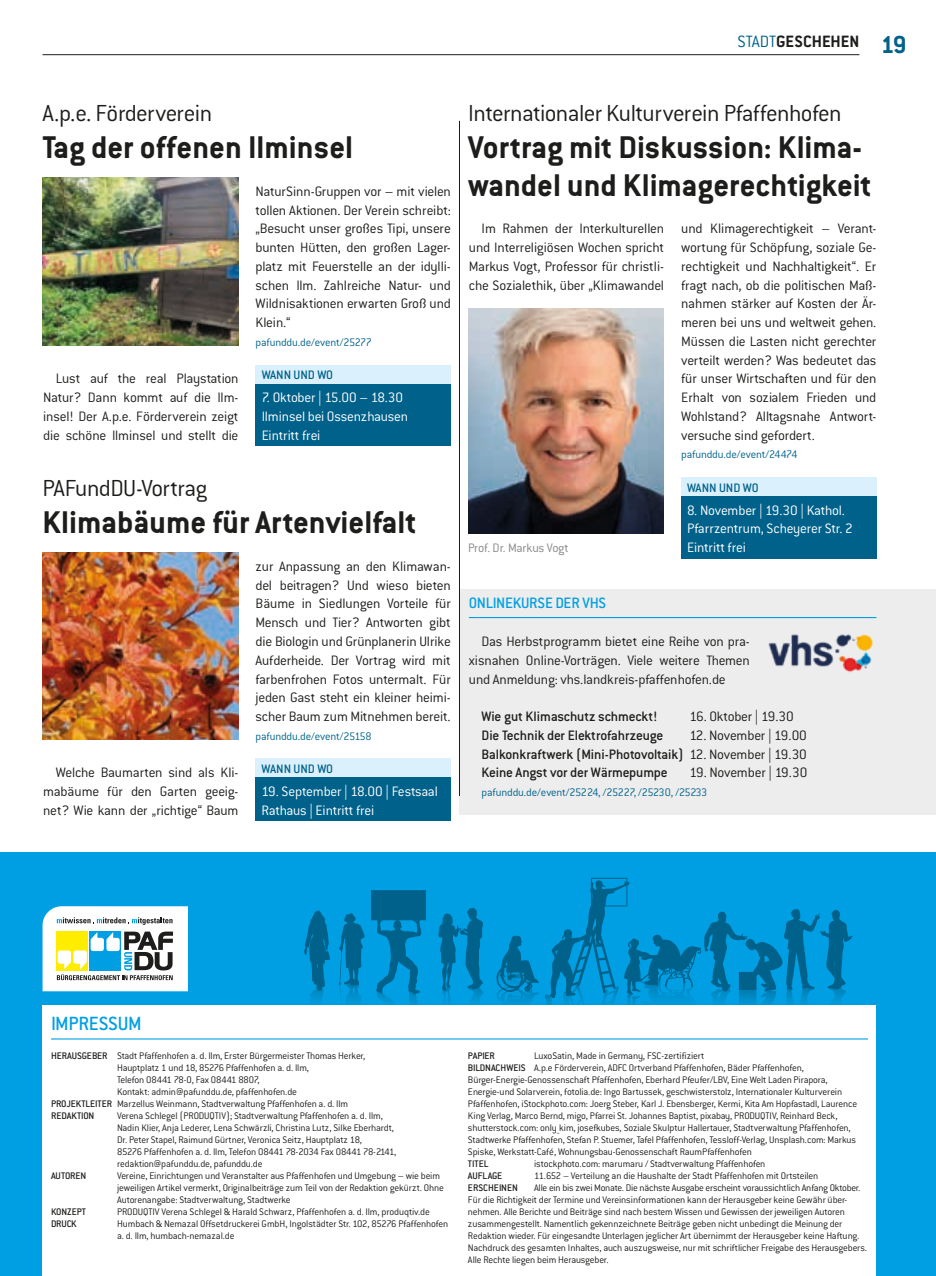
<style>
.page{position:relative;width:936px;height:1276px;background:#fff}
.page>*{position:absolute;margin:0;border:0;box-sizing:border-box;transform-origin:0 0}
.t1{font:700 34.5px/37.5px "Conduit ITC Std";color:#1d1d1b}
.t2{font:700 27px "Conduit ITC Std";color:#00628b}
.t3{font:300 25.5px "Conduit ITC Std";letter-spacing:-.025em;color:#1d1d1b}
.t4{font:500 21px "Conduit ITC Std";letter-spacing:-.01em;color:#009fe3}
.t5{font:700 18px "Conduit ITC Std";color:#1d1d1b}
.t6{font:500 16.5px "Conduit ITC Std";letter-spacing:-.01em;color:#009fe3}
.t7{font:300 15px/18.8px "Conduit ITC Std";letter-spacing:-.015em;color:#1d1d1b;text-align:justify}
.t8{font:300 15px/18.8px "Conduit ITC Std";letter-spacing:-.015em;color:#fff}
.t9{font:500 15px/18.8px "Conduit ITC Std";letter-spacing:-.01em;color:#1d1d1b;text-align:justify}
.t10{font:700 13.5px "Conduit ITC Std";color:#1d1d1b}
.t11{font:500 13.5px "Conduit ITC Std";color:#00628b}
.t12{font:300 13.5px "Conduit ITC Std";letter-spacing:-.015em;color:#878787}
.t13{font:300 12px "Conduit ITC Std";letter-spacing:-.015em;color:#00628b}
.t14{font:300 10.5px/12px "Conduit ITC Std";letter-spacing:-.015em;color:#1d1d1b}
.t15{font:500 10.5px "Conduit ITC Std";color:#1d1d1b}
.s1{font-weight:300;color:#00628b}
.s2{font-weight:300}
.s3{font-weight:500}
</style>
<div class="page">
<div style="left:459px;top:590px;width:476px;height:225px;background:#ededed"></div>
<hr style="left:43px;top:54px;width:816px;height:1px;background:#1d1d1b">
<img style="left:43px;top:177px;width:195px;height:169px">
<div style="left:0;top:852px;width:935px;height:424px;background:#009fe3"></div>
<svg style="left:438px;top:907px;width:45px;height:96px"></svg>
<svg style="left:304px;top:910px;width:26px;height:92px"></svg>
<svg style="left:371px;top:890px;width:55px;height:115px"></svg>
<svg style="left:496px;top:935px;width:42px;height:69px"></svg>
<svg style="left:338px;top:913px;width:27px;height:90px"></svg>
<svg style="left:544px;top:877px;width:309px;height:128px"></svg>
<div style="left:43px;top:1005px;width:833px;height:271px;background:#fff"></div>
<svg style="left:43px;top:906px;width:145px;height:85px;background:#cbd9cd"></svg>
<hr style="left:51px;top:1038px;width:816px;height:1px;background:#009fe3">
<div style="left:255px;top:383px;width:196px;height:63px;background:#00628b"></div>
<div style="left:255px;top:365px;width:196px;height:18px;background:#dbf0fd"></div>
<hr style="left:459px;top:121px;width:1px;height:675px;background:#1d1d1b">
<div style="left:680px;top:493px;width:196px;height:65px;background:#00628b"></div>
<div style="left:680px;top:477px;width:196px;height:19px;background:#dbf0fd"></div>
<img style="left:468px;top:308px;width:195px;height:225px">
<img style="left:43px;top:552px;width:195px;height:188px">
<div style="left:255px;top:767px;width:196px;height:54px;background:#00628b"></div>
<div style="left:255px;top:758px;width:196px;height:19px;background:#dbf0fd"></div>
<hr style="left:469px;top:617px;width:407px;height:1px;background:#009fe3">
<img style="left:768px;top:634px;width:106px;height:38px">
<h3 class="t5" style="left:737px;top:30px;width:123px"><span class="s1">STADT</span>GESCHEHEN</h3>
<h2 class="t2" style="left:880px;top:28px;width:27px">19</h2>
<h3 class="t3" style="left:43px;top:97px;width:171px">A.p.e. Förderverein</h3>
<h1 class="t1" style="left:43px;top:128px;width:312px">Tag der offenen Ilminsel</h1>
<h3 class="t7" style="left:43px;top:369px;width:197px;text-indent:13px">Lust auf the real Playstation Natur? Dann kommt auf die Ilm&shy;insel! Der A.p.e. Förderverein zeigt die schöne Ilminsel und stellt die</h3>
<p class="t7" style="left:255px;top:181px;width:197px">NaturSinn-Gruppen vor – mit vielen tollen Aktionen. Der Verein schreibt: „Besucht unser großes Tipi, unsere bunten Hütten, den großen Lager&shy;platz mit Feuerstelle an der idylli&shy;schen Ilm. Zahlreiche Natur- und Wildnisaktionen erwarten Groß und Klein.“</p>
<p class="t13" style="left:255px;top:335px;width:118px">pafunddu.de/event/25277</p>
<p class="t11" style="left:262px;top:367px;width:73px">WANN UND WO</p>
<h3 class="t8" style="left:262px;top:388px;width:148px">7. Oktober | 15.00 – 18.30<br>Ilminsel bei Ossenzhausen<br>Eintritt frei</h3>
<h3 class="t3" style="left:43px;top:472px;width:166px">PAFundDU-Vortrag</h3>
<h1 class="t1" style="left:43px;top:503px;width:375px">Klimabäume für Artenvielfalt</h1>
<h3 class="t7" style="left:43px;top:763px;width:197px;text-indent:13px">Welche Baumarten sind als Kli&shy;mabäume für den Garten geeig&shy;net? Wie kann der „richtige“ Baum</h3>
<p class="t7" style="left:255px;top:556px;width:197px">zur Anpassung an den Klimawan&shy;del beitragen? Und wieso bieten Bäume in Siedlungen Vorteile für Mensch und Tier? Antworten gibt die Biologin und Grünplanerin Ulrike Aufderheide. Der Vortrag wird mit farbenfrohen Fotos untermalt. Für jeden Gast steht ein kleiner heimi&shy;scher Baum zum Mitnehmen bereit.</p>
<p class="t13" style="left:255px;top:729px;width:117px">pafunddu.de/event/25158</p>
<p class="t11" style="left:261px;top:760px;width:73px">WANN UND WO</p>
<h3 class="t8" style="left:261px;top:781px;width:178px">19. September | 18.00 | Festsaal<br>Rathaus | Eintritt frei</h3>
<h3 class="t3" style="left:468px;top:97px;width:375px">Internationaler Kulturverein Pfaffenhofen</h3>
<h1 class="t1" style="left:468px;top:128px;width:405px">Vortrag mit Diskussion: Klima&shy;wandel und Klimagerechtigkeit</h1>
<h3 class="t7" style="left:469px;top:219px;width:197px;text-indent:13px">Im Rahmen der Interkulturellen und Interreligiösen Wochen spricht Markus Vogt, Professor für christli&shy;che Sozialethik, über „Klimawandel</h3>
<p class="t7" style="left:681px;top:219px;width:197px">und Klimagerechtigkeit – Verant&shy;wortung für Schöpfung, soziale Ge&shy;rechtigkeit und Nachhaltigkeit“. Er fragt nach, ob die politischen Maß&shy;nahmen stärker auf Kosten der Är&shy;meren bei uns und weltweit gehen.<br>Müssen die Lasten nicht gerechter verteilt werden? Was bedeutet das für unser Wirtschaften und für den Erhalt von sozialem Frieden und Wohlstand? Alltagsnahe Antwort&shy;versuche sind gefordert.</p>
<p class="t13" style="left:681px;top:447px;width:118px">pafunddu.de/event/24474</p>
<p class="t12" style="left:468px;top:540px;width:102px">Prof. Dr. Markus Vogt</p>
<h3 class="t6" style="left:469px;top:593px;width:139px">ONLINEKURSE DER VHS</h3>
<p class="t11" style="left:687px;top:479px;width:73px">WANN UND WO</p>
<h3 class="t8" style="left:687px;top:500px;width:167px">8. November | 19.30 | Kathol.<br>Pfarrzentrum, Scheyerer Str. 2<br>Eintritt frei</h3>
<h3 class="t7" style="left:469px;top:631px;width:282px;text-indent:13px">Das Herbstprogramm bietet eine Reihe von pra&shy;xisnahen Online-Vorträgen. Viele weitere Themen und Anmeldung: vhs.landkreis-pfaffenhofen.de</h3>
<h3 class="t9" style="left:481px;top:706px;width:177px">Wie gut Klimaschutz schmeckt!</h3>
<h3 class="t7" style="left:689px;top:706px;width:106px">16. Oktober | 19.30</h3>
<h3 class="t9" style="left:481px;top:725px;width:183px">Die Technik der Elektrofahrzeuge</h3>
<h3 class="t9" style="left:481px;top:725px;width:327px;text-indent:208px"><span class="s2">12. November | 19.00<br></span>Balkonkraftwerk (Mini-Photovoltaik) <span class="s2">12. November | 19.30<br></span>Keine Angst vor der Wärmepumpe</h3>
<h3 class="t7" style="left:689px;top:763px;width:119px">19. November | 19.30</h3>
<p class="t13" style="left:481px;top:785px;width:227px">pafunddu.de/event/25224, /25227, /25230, /25233</p>
<h3 class="t4" style="left:51px;top:1010px;width:92px">IMPRESSUM</h3>
<p class="t14" style="left:51px;top:1049px;width:316px"><span class="s3">HERAUSGEBER</span> Stadt Pfaffenhofen a. d. Ilm, Erster Bürgermeister Thomas Herker,</p>
<p class="t14" style="left:117px;top:1061px;width:193px">Hauptplatz 1 und 18, 85276 Pfaffenhofen a. d. Ilm,</p>
<p class="t14" style="left:117px;top:1073px;width:144px">Telefon 08441 78-0, Fax 08441 8807,</p>
<p class="t14" style="left:117px;top:1085px;width:181px">Kontakt: admin@pafunddu.de, pfaffenhofen.de</p>
<p class="t14" style="left:51px;top:1097px;width:299px"><span class="s3">PROJEKTLEITER</span> Marzellus Weinmann, Stadtverwaltung Pfaffenhofen a. d. Ilm</p>
<p class="t15" style="left:51px;top:1109px;width:45px">REDAKTION</p>
<p class="t14" style="left:117px;top:1109px;width:281px">Verena Schlegel (PRODUQTIV); Stadtverwaltung Pfaffenhofen a. d. Ilm, Nadin Klier, Anja Lederer, Lena Schwärzli, Christina Lutz, Silke Eberhardt, Dr. Peter Stapel, Raimund Gürtner, Veronica Seitz, Hauptplatz 18,<br>85276 Pfaffenhofen a. d. Ilm, Telefon 08441 78-2034 Fax 08441 78-2141, redaktion@pafunddu.de, pafunddu.de</p>
<p class="t15" style="left:51px;top:1169px;width:37px">AUTOREN</p>
<p class="t14" style="left:117px;top:1169px;width:328px">Vereine, Einrichtungen und Veranstalter aus Pfaffenhofen und Umgebung – wie beim jeweiligen Artikel vermerkt, Originalbeiträge zum Teil von der Redaktion gekürzt. Ohne<br>Autorenangabe: Stadtverwaltung, Stadtwerke</p>
<p class="t15" style="left:51px;top:1205px;width:37px">KONZEPT</p>
<p class="t14" style="left:117px;top:1205px;width:314px">PRODUQTIV Verena Schlegel &amp; Harald Schwarz, Pfaffenhofen a. d. Ilm, produqtiv.de</p>
<p class="t15" style="left:51px;top:1217px;width:27px">DRUCK</p>
<p class="t14" style="left:117px;top:1217px;width:332px">Humbach &amp; Nemazal Offsetdruckerei GmbH, Ingolstädter Str. 102, 85276 Pfaffenhofen a. d. Ilm, humbach-nemazal.de</p>
<p class="t14" style="left:468px;top:1049px;width:391px;text-indent:66px">LuxoSatin, Made in Germany, FSC-zertifiziert<br><span class="s3">BILDNACHWEIS</span> A.p.e Förderverein, ADFC Ortverband Pfaffenhofen, Bäder Pfaffenhofen, Bürger-Energie-Genossenschaft Pfaffenhofen, Eberhard Pfeufer/LBV, Eine Welt Laden Pirapora, Energie-und Solarverein, fotolia.de: Ingo Bartussek, geschwisterstolz, Internationaler Kulturverein Pfaffenhofen, iStockphoto.com: Joerg Steber, Karl J. Ebensberger, Kermi, Kita Am Hopfastadl, Laurence King Verlag, Marco Bernd, migo, Pfarrei St. Johannes Baptist, pixabay, PRODUQTIV, Reinhard Beck, shutterstock.com: only_kim, josefkubes, Soziale Skulptur Hallertauer, Stadtverwaltung Pfaffenhofen, Stadtwerke Pfaffenhofen, Stefan P. Stuemer, Tafel Pfaffenhofen, Tessloff-Verlag, Unsplash.com: Markus Spiske, Werkstatt-Café, Wohnungsbau-Genossenschaft RaumPfaffenhofen</p>
<p class="t15" style="left:468px;top:1157px;width:22px">TITEL</p>
<p class="t14" style="left:534px;top:1157px;width:233px">istockphoto.com: marumaru / Stadtverwaltung Pfaffenhofen</p>
<p class="t15" style="left:468px;top:1169px;width:36px">AUFLAGE</p>
<p class="t14" style="left:534px;top:1169px;width:286px">11.652 – Verteilung an die Haushalte der Stadt Pfaffenhofen mit Ortsteilen</p>
<p class="t15" style="left:468px;top:1181px;width:51px">ERSCHEINEN</p>
<p class="t15" style="left:468px;top:1049px;width:28px">PAPIER</p>
<p class="t14" style="left:468px;top:1181px;width:400px;text-indent:66px">Alle ein bis zwei Monate. Die nächste Ausgabe erscheint voraussichtlich Anfang Oktober.<br>Für die Richtigkeit der Termine und Vereinsinformationen kann der Herausgeber keine Gewähr über&shy;nehmen. Alle Berichte und Beiträge sind nach bestem Wissen und Gewissen der jeweiligen Autoren zusammengestellt. Namentlich gekennzeichnete Beiträge geben nicht unbedingt die Meinung der Redaktion wieder. Für eingesandte Unterlagen jeglicher Art übernimmt der Herausgeber keine Haftung.<br>Nachdruck des gesamten Inhaltes, auch auszugsweise, nur mit schriftlicher Freigabe des Herausgebers.<br>Alle Rechte liegen beim Herausgeber.</p>
<p class="t10" style="left:586px;top:1241px;width:292px">PAFUNDDU<span class="s2">.DE ·</span> SONDERAUSGABE KLIMASCHUTZ 09/2024</p>
</div>
